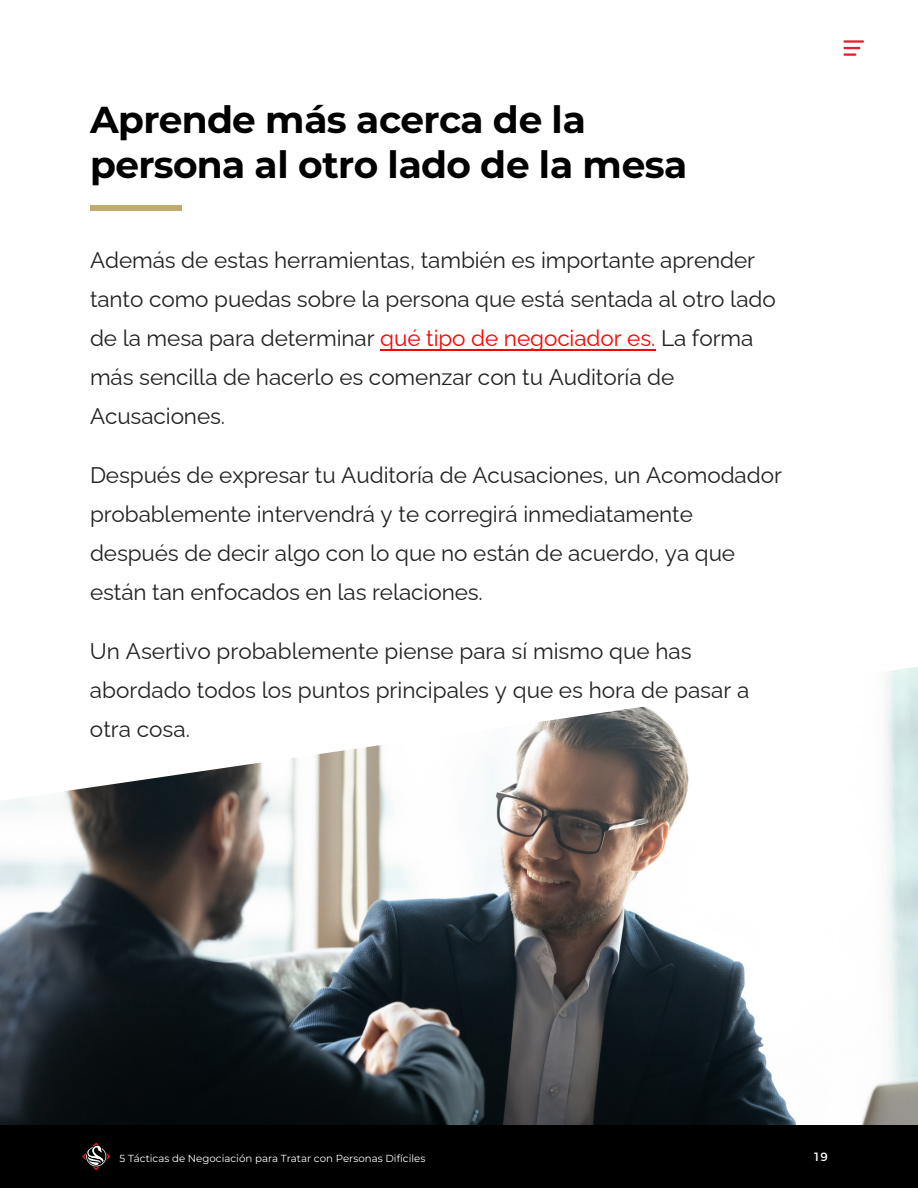
<style>
.page{position:relative;width:918px;height:1188px;background:#fff}
.page>*{position:absolute;margin:0;border:0;box-sizing:border-box;transform-origin:0 0}
.intro_main_text{font:700 37.5px/45px "Montserrat";letter-spacing:-.02em;color:#000}
.Body{font:22.5px/39px "Raleway";letter-spacing:-.005em;color:#212121}
.t1{font:12px "Montserrat";color:#fff}
.t2{font:10.2px "Montserrat";color:#fff}
.s1{color:#f00}
</style>
<div class="page">
<img style="left:0;top:667px;width:918px;height:458px">
<div style="left:90px;top:205px;width:92px;height:6px;background:#c2ab6e"></div>
<div style="left:0;top:1125px;width:918px;height:63px;background:#000"></div>
<svg style="left:82px;top:1142px;width:28px;height:28px"></svg>
<svg style="left:843px;top:47px;width:17px;height:9px"></svg>
<hr style="left:843px;top:40px;width:21px;height:3px;background:#e31f29">
<hr style="left:380px;top:349px;width:275px;height:1px;background:#f00">
<p class="intro_main_text" style="left:90px;top:95px;width:598px">Aprende más acerca de la persona al otro lado de la mesa</p>
<p class="Body" style="left:90px;top:238px;width:687px">Además de estas herramientas, también es importante aprender tanto como puedas sobre la persona que está sentada al otro lado de la mesa para determinar <span class="s1">qué tipo de negociador es.</span> La forma más sencilla de hacerlo es comenzar con tu Auditoría de Acusaciones.</p>
<p class="Body" style="left:90px;top:453px;width:693px">Después de expresar tu Auditoría de Acusaciones, un Acomodador probablemente intervendrá y te corregirá inmediatamente después de decir algo con lo que no están de acuerdo, ya que están tan enfocados en las relaciones.</p>
<p class="Body" style="left:90px;top:629px;width:661px">Un Asertivo probablemente piense para sí mismo que has abordado todos los puntos principales y que es hora de pasar a otra cosa.</p>
<p class="t2" style="left:120px;top:1152px;width:307px">5 Tácticas de Negociación para Tratar con Personas Difíciles</p>
<p class="t1" style="left:813px;top:1147px;width:16px">19</p>
</div>
